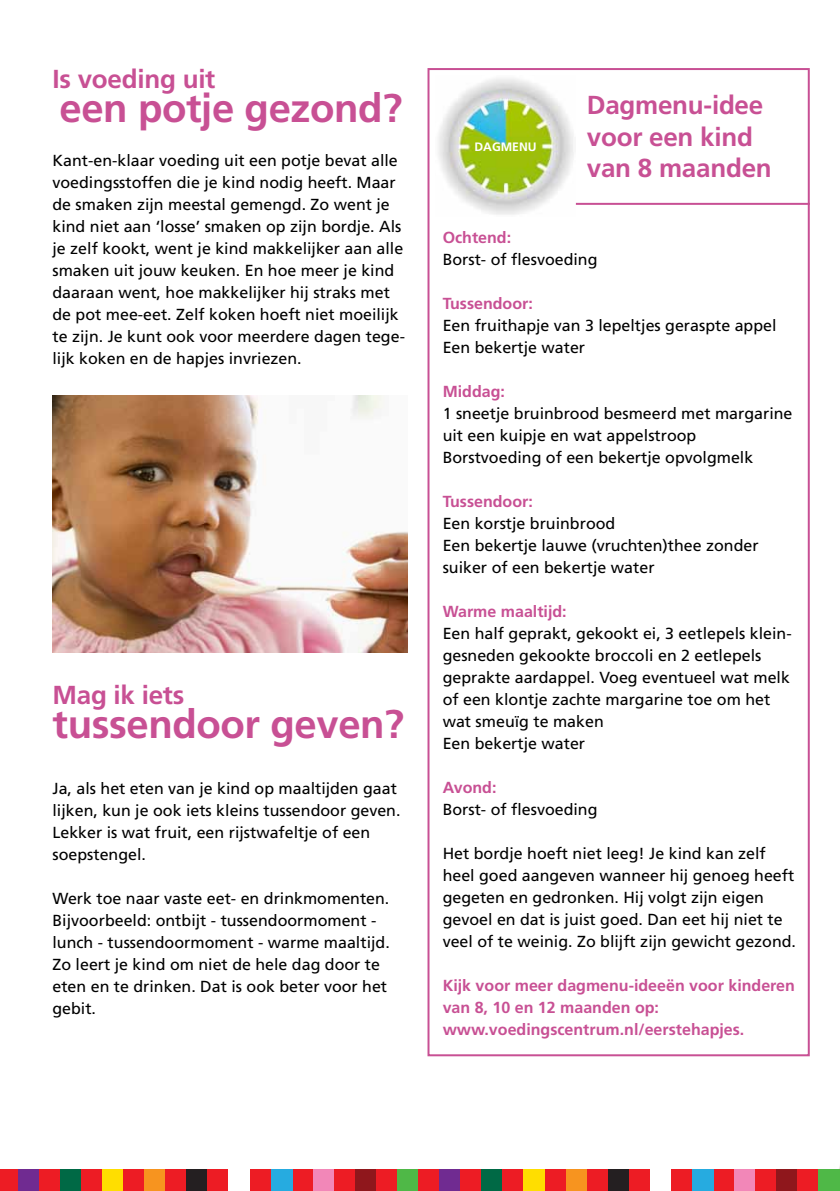
<style>
.page{position:relative;width:840px;height:1191px;background:#fff}
.page>*{position:absolute;margin:0;border:0;box-sizing:border-box;transform-origin:0 0}
.t1{font:700 40px "Frutiger";letter-spacing:-.01em;color:#c85094}
.t2{font:700 26px/31.2px "Frutiger";letter-spacing:-.01em;color:#c85094}
.t3{font:16px/22px "Frutiger";color:#000}
.t4{font:700 16px/22px "Frutiger";color:#c85094}
.t5{font:700 12.2px "Frutiger";color:#fff}
</style>
<div class="page">
<img style="left:692px;top:628px;width:147px;height:542px">
<img style="left:52px;top:395px;width:355px;height:257px">
<div style="left:428px;top:69px;width:380px;height:986px;background:#fff"></div>
<div style="left:427px;top:68px;width:382px;height:988px;border:2px solid #c85094"></div>
<img style="left:438px;top:78px;width:136px;height:137px">
<hr style="left:575px;top:203px;width:234px;height:2px;background:#c85094">
<div style="left:0;top:1170px;width:18px;height:21px;background:#ed1c24"></div>
<div style="left:18px;top:1170px;width:21px;height:21px;background:#702b91"></div>
<div style="left:39px;top:1170px;width:21px;height:21px;background:#ed1c24"></div>
<div style="left:60px;top:1170px;width:21px;height:21px;background:#006945"></div>
<div style="left:81px;top:1170px;width:21px;height:21px;background:#ed1c24"></div>
<div style="left:102px;top:1170px;width:21px;height:21px;background:#ffde00"></div>
<div style="left:123px;top:1170px;width:21px;height:21px;background:#ed1c24"></div>
<div style="left:144px;top:1170px;width:22px;height:21px;background:#f7941f"></div>
<div style="left:166px;top:1170px;width:21px;height:21px;background:#ed1c24"></div>
<div style="left:187px;top:1170px;width:21px;height:21px;background:#241f21"></div>
<div style="left:208px;top:1170px;width:21px;height:21px;background:#ed1c24"></div>
<div style="left:250px;top:1170px;width:21px;height:21px;background:#ed1c24"></div>
<div style="left:292px;top:1170px;width:21px;height:21px;background:#ed1c24"></div>
<div style="left:313px;top:1170px;width:21px;height:21px;background:#f287b8"></div>
<div style="left:334px;top:1170px;width:21px;height:21px;background:#ed1c24"></div>
<div style="left:355px;top:1170px;width:21px;height:21px;background:#8f171c"></div>
<div style="left:376px;top:1170px;width:21px;height:21px;background:#ed1c24"></div>
<div style="left:397px;top:1170px;width:21px;height:21px;background:#4fb847"></div>
<div style="left:418px;top:1170px;width:21px;height:21px;background:#ed1c24"></div>
<div style="left:271px;top:1170px;width:21px;height:21px;background:#26abe0"></div>
<div style="left:439px;top:1170px;width:21px;height:21px;background:#702b91"></div>
<div style="left:460px;top:1170px;width:21px;height:21px;background:#ed1c24"></div>
<div style="left:481px;top:1170px;width:21px;height:21px;background:#006945"></div>
<div style="left:502px;top:1170px;width:21px;height:21px;background:#ed1c24"></div>
<div style="left:523px;top:1170px;width:21px;height:21px;background:#ffde00"></div>
<div style="left:544px;top:1170px;width:21px;height:21px;background:#ed1c24"></div>
<div style="left:565px;top:1170px;width:21px;height:21px;background:#f7941f"></div>
<div style="left:586px;top:1170px;width:22px;height:21px;background:#ed1c24"></div>
<div style="left:608px;top:1170px;width:21px;height:21px;background:#241f21"></div>
<div style="left:629px;top:1170px;width:21px;height:21px;background:#ed1c24"></div>
<div style="left:671px;top:1170px;width:21px;height:21px;background:#ed1c24"></div>
<div style="left:713px;top:1170px;width:21px;height:21px;background:#ed1c24"></div>
<div style="left:734px;top:1170px;width:21px;height:21px;background:#f287b8"></div>
<div style="left:755px;top:1170px;width:21px;height:21px;background:#ed1c24"></div>
<div style="left:776px;top:1170px;width:21px;height:21px;background:#8f171c"></div>
<div style="left:797px;top:1170px;width:21px;height:21px;background:#ed1c24"></div>
<div style="left:818px;top:1170px;width:21px;height:21px;background:#4fb847"></div>
<div style="left:692px;top:1170px;width:21px;height:21px;background:#26abe0"></div>
<h2 class="t2" style="left:52px;top:63px;width:164px">Is voeding uit</h2>
<h1 class="t1" style="left:59px;top:85px;width:344px">een potje gezond?</h1>
<p class="t3" style="left:52px;top:150px;width:354px">Kant-en-klaar voeding uit een potje bevat alle voedingsstoffen die je kind nodig heeft. Maar de smaken zijn meestal gemengd. Zo went je kind niet aan ‘losse’ smaken op zijn bordje. Als je zelf kookt, went je kind makkelijker aan alle smaken uit jouw keuken. En hoe meer je kind daaraan went, hoe makkelijker hij straks met de pot mee-eet. Zelf koken hoeft niet moeilijk te zijn. Je kunt ook voor meerdere dagen tege&shy;lijk koken en de hapjes invriezen.</p>
<h2 class="t2" style="left:52px;top:679px;width:133px">Mag ik iets</h2>
<h1 class="t1" style="left:52px;top:700px;width:353px">tussendoor geven?</h1>
<p class="t3" style="left:52px;top:777px;width:349px">Ja, als het eten van je kind op maaltijden gaat lijken, kun je ook iets kleins tussendoor geven.<br>Lekker is wat fruit, een rijstwafeltje of een soepstengel.</p>
<p class="t3" style="left:52px;top:887px;width:338px">Werk toe naar vaste eet- en drinkmomenten.<br>Bijvoorbeeld: ontbijt - tussendoormoment - lunch - tussendoormoment - warme maaltijd.<br>Zo leert je kind om niet de hele dag door te eten en te drinken. Dat is ook beter voor het gebit.</p>
<p class="t5" style="left:474px;top:139px;width:64px">DAGMENU</p>
<h2 class="t2" style="left:586px;top:89px;width:186px">Dagmenu-idee voor een kind van 8 maanden</h2>
<p class="t4" style="left:442px;top:226px;width:70px">Ochtend:</p>
<p class="t3" style="left:442px;top:248px;width:156px">Borst- of flesvoeding</p>
<p class="t4" style="left:442px;top:292px;width:92px">Tussendoor:</p>
<p class="t3" style="left:442px;top:314px;width:335px">Een fruithapje van 3 lepeltjes geraspte appel<br>Een bekertje water</p>
<p class="t4" style="left:442px;top:380px;width:64px">Middag:</p>
<p class="t3" style="left:442px;top:402px;width:351px">1 sneetje bruinbrood besmeerd met margarine uit een kuipje en wat appelstroop<br>Borstvoeding of een bekertje opvolgmelk</p>
<p class="t4" style="left:442px;top:490px;width:92px">Tussendoor:</p>
<p class="t3" style="left:442px;top:512px;width:317px">Een korstje bruinbrood<br>Een bekertje lauwe (vruchten)thee zonder suiker of een bekertje water</p>
<p class="t4" style="left:442px;top:600px;width:125px">Warme maaltijd:</p>
<p class="t3" style="left:442px;top:622px;width:350px">Een half geprakt, gekookt ei, 3 eetlepels klein&shy;gesneden gekookte broccoli en 2 eetlepels geprakte aardappel. Voeg eventueel wat melk of een klontje zachte margarine toe om het wat smeuïg te maken<br>Een bekertje water</p>
<p class="t4" style="left:442px;top:776px;width:55px">Avond:</p>
<p class="t3" style="left:442px;top:798px;width:156px">Borst- of flesvoeding</p>
<p class="t3" style="left:442px;top:842px;width:354px">Het bordje hoeft niet leeg! Je kind kan zelf heel goed aangeven wanneer hij genoeg heeft gegeten en gedronken. Hij volgt zijn eigen gevoel en dat is juist goed. Dan eet hij niet te veel of te weinig. Zo blijft zijn gewicht gezond.</p>
<p class="t4" style="left:442px;top:974px;width:353px">Kijk voor meer dagmenu-ideeën voor kinderen van 8, 10 en 12 maanden op: www.voedingscentrum.nl/eerstehapjes.</p>
</div>
